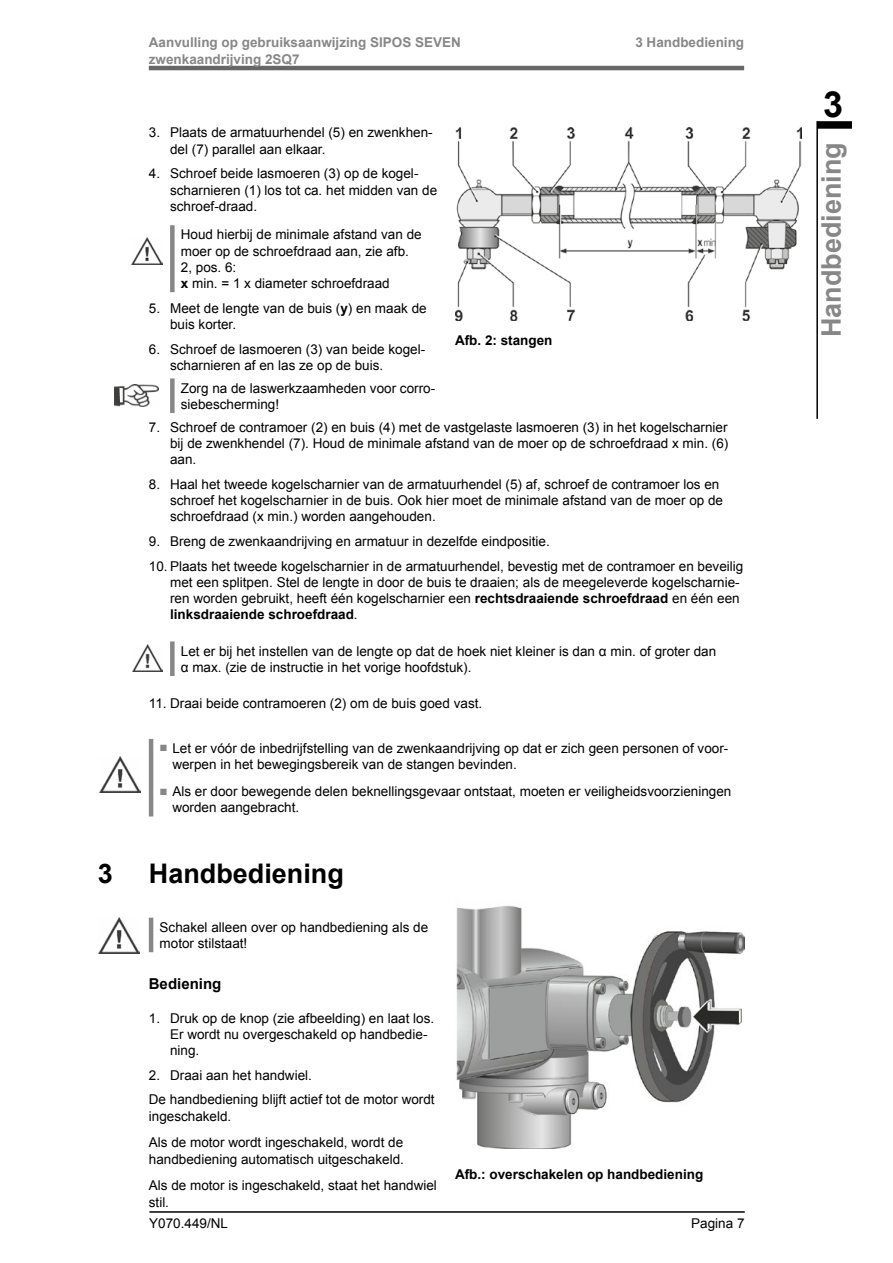
<style>
.page{position:relative;width:893px;height:1263px;background:#fff}
.page>*{position:absolute;margin:0;border:0;box-sizing:border-box;transform-origin:0 0}
.t1{font:700 36px "Arial";color:#000}
.t2{font:700 27px "Arial";color:#000}
.t3{font:700 27px "Arial";color:#878787}
.t4{font:700 15px "Arial";color:#000}
.t5{font:13.5px/16.2px "Arial";color:#000}
.t6{font:700 13.5px/16.5px "Arial";color:#878787}
.t7{font:700 13.5px "Arial";color:#000}
.s1{font-weight:700}
.s2{color:#878787}
</style>
<div class="page">
<hr style="left:149px;top:1211px;width:596px;height:2px;background:#000">
<hr style="left:149px;top:66px;width:595px;height:4px;background:#666">
<div style="left:817px;top:121px;width:35px;height:8px;background:#000"></div>
<hr style="left:816px;top:121px;width:2px;height:298px;background:#000">
<div style="left:170px;top:378px;width:5px;height:35px;background:#878787"></div>
<div style="left:170px;top:641px;width:5px;height:35px;background:#878787"></div>
<hr style="left:149px;top:739px;width:4px;height:77px;background:#878787">
<img style="left:114px;top:385px;width:44px;height:21px">
<img style="left:132px;top:645px;width:31px;height:26px">
<img style="left:99px;top:756px;width:41px;height:36px">
<div style="left:170px;top:225px;width:5px;height:67px;background:#878787"></div>
<img style="left:132px;top:237px;width:30px;height:27px">
<img style="left:455px;top:128px;width:346px;height:192px">
<hr style="left:149px;top:918px;width:4px;height:34px;background:#878787">
<img style="left:99px;top:918px;width:41px;height:35px">
<img style="left:456px;top:905px;width:288px;height:244px">
<p class="t6" style="left:149px;top:35px;width:314px">Aanvulling op gebruiksaanwijzing SIPOS SEVEN zwenkaandrijving 2SQ7</p>
<p class="t5" style="left:170px;top:125px;width:264px;text-indent:-21px">3. Plaats de armatuurhendel (5) en zwenkhen&shy;del (7) parallel aan elkaar.</p>
<p class="t5" style="left:170px;top:166px;width:269px;text-indent:-21px">4. Schroef beide lasmoeren (3) op de kogel&shy;scharnieren (1) los tot ca. het midden van de schroef-draad.</p>
<p class="t5" style="left:181px;top:227px;width:242px">Houd hierbij de minimale afstand van de moer op de schroefdraad aan, zie afb.<br>2, pos. 6:<br><span class="s1">x</span> min. = 1 x diameter schroefdraad</p>
<p class="t5" style="left:170px;top:300px;width:258px;text-indent:-21px">5. Meet de lengte van de buis (<span class="s1">y</span>) en maak de buis korter.</p>
<p class="t5" style="left:170px;top:341px;width:257px;text-indent:-21px">6. Schroef de lasmoeren (3) van beide kogel&shy;scharnieren af en las ze op de buis.</p>
<p class="t7" style="left:455px;top:331px;width:99px">Afb. 2: stangen</p>
<p class="t6" style="left:635px;top:35px;width:110px">3 Handbediening</p>
<p class="t5" style="left:181px;top:380px;width:256px">Zorg na de laswerkzaamheden voor corro&shy;siebescherming!</p>
<p class="t5" style="left:170px;top:419px;width:560px;text-align:justify;text-indent:-21px">7. Schroef de contramoer (2) en buis (4) met de vastgelaste lasmoeren (3) in het kogelscharnier bij de zwenkhendel (7). Houd de minimale afstand van de moer op de schroefdraad x min. (6) aan.</p>
<p class="t5" style="left:170px;top:476px;width:555px;text-indent:-21px">8. Haal het tweede kogelscharnier van de armatuurhendel (5) af, schroef de contramoer los en schroef het kogelscharnier in de buis. Ook hier moet de minimale afstand van de moer op de schroefdraad (x min.) worden aangehouden.</p>
<p class="t5" style="left:149px;top:533px;width:402px">9. Breng de zwenkaandrijving en armatuur in dezelfde eindpositie.</p>
<p class="t5" style="left:170px;top:558px;width:575px;text-indent:-21px">10. Plaats het tweede kogelscharnier in de armatuurhendel, bevestig met de contramoer en beveilig met een splitpen. Stel de lengte in door de buis te draaien; als de meegeleverde kogelscharnie&shy;ren worden gebruikt, heeft één kogelscharnier een <span class="s1">rechtsdraaiende schroefdraad</span> en één een <span class="s1">linksdraaiende schroefdraad</span>.</p>
<p class="t5" style="left:181px;top:643px;width:537px">Let er bij het instellen van de lengte op dat de hoek niet kleiner is dan α min. of groter dan α max. (zie de instructie in het vorige hoofdstuk).</p>
<p class="t5" style="left:149px;top:695px;width:335px">11. Draai beide contramoeren (2) om de buis goed vast.</p>
<p class="t5" style="left:172px;top:740px;width:558px;text-indent:-13px"><span class="s2">■</span> Let er vóór de inbedrijfstelling van de zwenkaandrijving op dat er zich geen personen of voor&shy;werpen in het bewegingsbereik van de stangen bevinden.</p>
<p class="t5" style="left:172px;top:783px;width:561px;text-indent:-13px"><span class="s2">■</span> Als er door bewegende delen beknellingsgevaar ontstaat, moeten er veiligheidsvoorzieningen worden aangebracht.</p>
<h2 class="t2" style="left:98px;top:855px;width:17px">3</h2>
<h2 class="t2" style="left:149px;top:855px;width:197px">Handbediening</h2>
<p class="t5" style="left:160px;top:919px;width:270px">Schakel alleen over op handbediening als de motor stilstaat!</p>
<p class="t4" style="left:149px;top:974px;width:74px">Bediening</p>
<p class="t5" style="left:170px;top:1010px;width:266px;text-indent:-21px">1. Druk op de knop (zie afbeelding) en laat los.<br>Er wordt nu overgeschakeld op handbedie&shy;ning.</p>
<p class="t5" style="left:149px;top:1063px;width:287px;line-height:24.8px">2. Draai aan het handwiel.<br>De handbediening blijft actief tot de motor wordt</p>
<p class="t5" style="left:149px;top:1102px;width:256px;line-height:26.8px">ingeschakeld.<br>Als de motor wordt ingeschakeld, wordt de</p>
<p class="t5" style="left:149px;top:1145px;width:290px;line-height:26.8px">handbediening automatisch uitgeschakeld.<br>Als de motor is ingeschakeld, staat het handwiel</p>
<p class="t5" style="left:149px;top:1194px;width:22px">stil.</p>
<p class="t7" style="left:455px;top:1165px;width:250px">Afb.: overschakelen op handbediening</p>
<p class="t5" style="left:149px;top:1215px;width:80px">Y070.449/NL</p>
<p class="t5" style="left:691px;top:1215px;width:55px">Pagina 7</p>
<h1 class="t1" style="left:823px;top:80px;width:22px">3</h1>
<h2 class="t3" style="left:813px;top:337px;width:197px;rotate:-90deg">Handbediening</h2>
</div>
